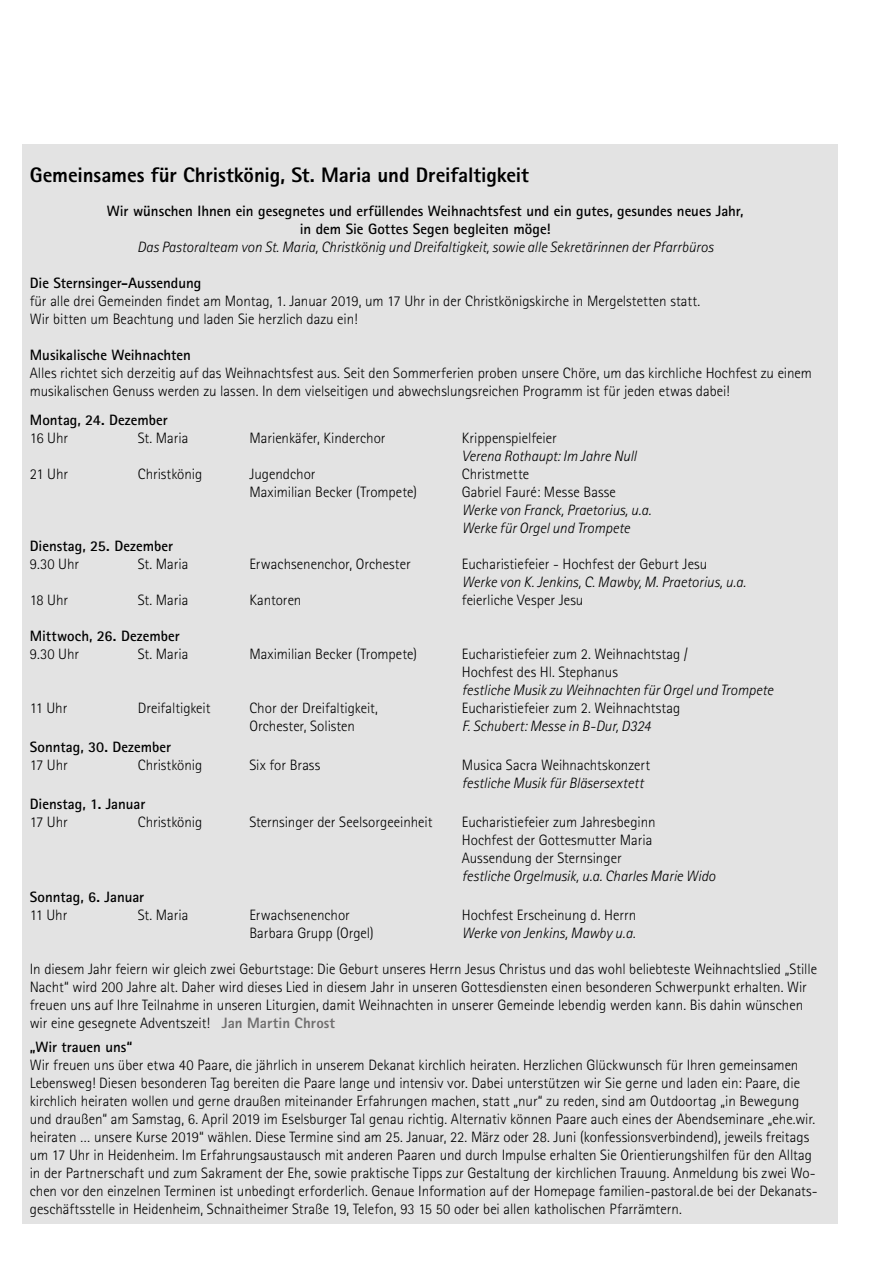
<style>
.page{position:relative;width:893px;height:1263px;background:#fff}
.page>*{position:absolute;margin:0;border:0;box-sizing:border-box;transform-origin:0 0}
.t1{font:800 21px "Agfa Rotis Sans Serif";letter-spacing:-.005em;color:#000}
.t2{font:300 15px/18px "Agfa Rotis Sans Serif";color:#000}
.t3{font:italic 300 15px/18px "Agfa Rotis Sans Serif";letter-spacing:-.005em;color:#000}
.t4{font:700 15px/18px "Agfa Rotis Sans Serif";color:#000;text-align:center}
.s1{font-weight:800;color:#706f6f}
</style>
<div class="page">
<div style="left:22px;top:145px;width:816px;height:1079px;background:#e3e3e3"></div>
<h1 class="t1" style="left:30px;top:162px;width:501px">Gemeinsames für Christkönig, St. Maria und Dreifaltigkeit</h1>
<p class="t4" style="left:107px;top:202px;width:638px">Wir wünschen Ihnen ein gesegnetes und erfüllendes Weihnachtsfest und ein gutes, gesundes neues Jahr, in dem Sie Gottes Segen begleiten möge!</p>
<p class="t3" style="left:137px;top:238px;width:578px">Das Pastoralteam von St. Maria, Christkönig und Dreifaltigkeit, sowie alle Sekretärinnen der Pfarrbüros</p>
<p class="t4" style="left:30px;top:274px;width:173px">Die Sternsinger-Aussendung</p>
<p class="t2" style="left:30px;top:292px;width:672px">für alle drei Gemeinden findet am Montag, 1. Januar 2019, um 17 Uhr in der Christkönigskirche in Mergelstetten statt.<br>Wir bitten um Beachtung und laden Sie herzlich dazu ein!</p>
<p class="t4" style="left:30px;top:346px;width:163px">Musikalische Weihnachten</p>
<p class="t2" style="left:30px;top:364px;width:784px">Alles richtet sich derzeitig auf das Weihnachtsfest aus. Seit den Sommerferien proben unsere Chöre, um das kirchliche Hochfest zu einem musikalischen Genuss werden zu lassen. In dem vielseitigen und abwechslungsreichen Programm ist für jeden etwas dabei!</p>
<p class="t4" style="left:30px;top:410px;width:139px">Montag, 24. Dezember</p>
<p class="t2" style="left:30px;top:429px;width:40px">16 Uhr</p>
<p class="t2" style="left:138px;top:429px;width:52px">St. Maria</p>
<p class="t2" style="left:249px;top:429px;width:138px">Marienkäfer, Kinderchor</p>
<p class="t2" style="left:462px;top:429px;width:96px">Krippenspielfeier</p>
<p class="t3" style="left:462px;top:447px;width:176px">Verena Rothaupt: Im Jahre Null</p>
<p class="t2" style="left:30px;top:465px;width:40px">21 Uhr</p>
<p class="t2" style="left:138px;top:465px;width:66px">Christkönig</p>
<p class="t2" style="left:249px;top:465px;width:68px">Jugendchor</p>
<p class="t2" style="left:462px;top:465px;width:69px">Christmette</p>
<p class="t2" style="left:249px;top:483px;width:169px">Maximilian Becker (Trompete)</p>
<p class="t2" style="left:462px;top:483px;width:156px">Gabriel Fauré: Messe Basse</p>
<p class="t3" style="left:462px;top:501px;width:191px">Werke von Franck, Praetorius, u.a.<br>Werke für Orgel und Trompete</p>
<p class="t4" style="left:30px;top:536px;width:145px">Dienstag, 25. Dezember</p>
<p class="t2" style="left:30px;top:555px;width:51px">9.30 Uhr</p>
<p class="t2" style="left:138px;top:555px;width:52px">St. Maria</p>
<p class="t2" style="left:249px;top:555px;width:163px">Erwachsenenchor, Orchester</p>
<p class="t2" style="left:462px;top:555px;width:247px">Eucharistiefeier - Hochfest der Geburt Jesu</p>
<p class="t3" style="left:462px;top:573px;width:286px">Werke von K. Jenkins, C. Mawby, M. Praetorius, u.a.</p>
<p class="t2" style="left:30px;top:591px;width:40px">18 Uhr</p>
<p class="t2" style="left:138px;top:591px;width:52px">St. Maria</p>
<p class="t2" style="left:249px;top:591px;width:54px">Kantoren</p>
<p class="t2" style="left:462px;top:591px;width:123px">feierliche Vesper Jesu</p>
<p class="t4" style="left:30px;top:626px;width:151px">Mittwoch, 26. Dezember</p>
<p class="t2" style="left:30px;top:645px;width:51px">9.30 Uhr</p>
<p class="t2" style="left:138px;top:645px;width:52px">St. Maria</p>
<p class="t2" style="left:249px;top:645px;width:169px">Maximilian Becker (Trompete)</p>
<p class="t2" style="left:462px;top:645px;width:228px">Eucharistiefeier zum 2. Weihnachtstag /<br>Hochfest des Hl. Stephanus</p>
<p class="t3" style="left:462px;top:681px;width:313px">festliche Musik zu Weihnachten für Orgel und Trompete</p>
<p class="t2" style="left:30px;top:699px;width:39px">11 Uhr</p>
<p class="t2" style="left:138px;top:699px;width:74px">Dreifaltigkeit</p>
<p class="t2" style="left:249px;top:699px;width:130px">Chor der Dreifaltigkeit,</p>
<p class="t2" style="left:462px;top:699px;width:220px">Eucharistiefeier zum 2. Weihnachtstag</p>
<p class="t2" style="left:249px;top:717px;width:107px">Orchester, Solisten</p>
<p class="t3" style="left:462px;top:717px;width:190px">F. Schubert: Messe in B-Dur, D324</p>
<p class="t4" style="left:30px;top:737px;width:143px">Sonntag, 30. Dezember</p>
<p class="t2" style="left:30px;top:756px;width:40px">17 Uhr</p>
<p class="t2" style="left:138px;top:756px;width:66px">Christkönig</p>
<p class="t2" style="left:249px;top:756px;width:72px">Six for Brass</p>
<p class="t2" style="left:462px;top:756px;width:190px">Musica Sacra Weihnachtskonzert</p>
<p class="t3" style="left:462px;top:774px;width:183px">festliche Musik für Bläsersextett</p>
<p class="t4" style="left:30px;top:794px;width:117px">Dienstag, 1. Januar</p>
<p class="t2" style="left:30px;top:813px;width:40px">17 Uhr</p>
<p class="t2" style="left:138px;top:813px;width:66px">Christkönig</p>
<p class="t2" style="left:249px;top:813px;width:185px">Sternsinger der Seelsorgeeinheit</p>
<p class="t2" style="left:462px;top:813px;width:195px">Eucharistiefeier zum Jahresbeginn<br>Hochfest der Gottesmutter Maria<br>Aussendung der Sternsinger</p>
<p class="t3" style="left:462px;top:867px;width:255px">festliche Orgelmusik, u.a. Charles Marie Wido</p>
<p class="t4" style="left:30px;top:887px;width:116px">Sonntag, 6. Januar</p>
<p class="t2" style="left:30px;top:906px;width:39px">11 Uhr</p>
<p class="t2" style="left:138px;top:906px;width:52px">St. Maria</p>
<p class="t2" style="left:249px;top:906px;width:102px">Erwachsenenchor</p>
<p class="t2" style="left:462px;top:906px;width:176px">Hochfest Erscheinung d. Herrn</p>
<p class="t2" style="left:249px;top:924px;width:126px">Barbara Grupp (Orgel)</p>
<p class="t3" style="left:462px;top:924px;width:175px">Werke von Jenkins, Mawby u.a.</p>
<p class="t2" style="left:30px;top:960px;width:789px">In diesem Jahr feiern wir gleich zwei Geburtstage: Die Geburt unseres Herrn Jesus Christus und das wohl beliebteste Weihnachtslied „Stille Nacht“ wird 200 Jahre alt. Daher wird dieses Lied in diesem Jahr in unseren Gottesdiensten einen besonderen Schwerpunkt erhalten. Wir freuen uns auf Ihre Teilnahme in unseren Liturgien, damit Weihnachten in unserer Gemeinde lebendig werden kann. Bis dahin wünschen wir eine gesegnete Adventszeit! <span class="s1">Jan Martin Chrost</span></p>
<p class="t4" style="left:30px;top:1037px;width:104px">„Wir trauen uns“</p>
<p class="t2" style="left:30px;top:1056px;width:789px">Wir freuen uns über etwa 40 Paare, die jährlich in unserem Dekanat kirchlich heiraten. Herzlichen Glückwunsch für Ihren gemeinsamen Lebensweg! Diesen besonderen Tag bereiten die Paare lange und intensiv vor. Dabei unterstützen wir Sie gerne und laden ein: Paare, die kirchlich heiraten wollen und gerne draußen miteinander Erfahrungen machen, statt „nur“ zu reden, sind am Outdoortag „in Bewegung und draußen“ am Samstag, 6. April 2019 im Eselsburger Tal genau richtig. Alternativ können Paare auch eines der Abendseminare „ehe.wir. heiraten … unsere Kurse 2019“ wählen. Diese Termine sind am 25. Januar, 22. März oder 28. Juni (konfessionsverbindend), jeweils freitags um 17 Uhr in Heidenheim. Im Erfahrungsaustausch mit anderen Paaren und durch Impulse erhalten Sie Orientierungshilfen für den Alltag in der Partnerschaft und zum Sakrament der Ehe, sowie praktische Tipps zur Gestaltung der kirchlichen Trauung. Anmeldung bis zwei Wo&shy;chen vor den einzelnen Terminen ist unbedingt erforderlich. Genaue Information auf der Homepage familien-pastoral.de bei der Dekanats&shy;geschäftsstelle in Heidenheim, Schnaitheimer Straße 19, Telefon, 93 15 50 oder bei allen katholischen Pfarrämtern.</p>
</div>
